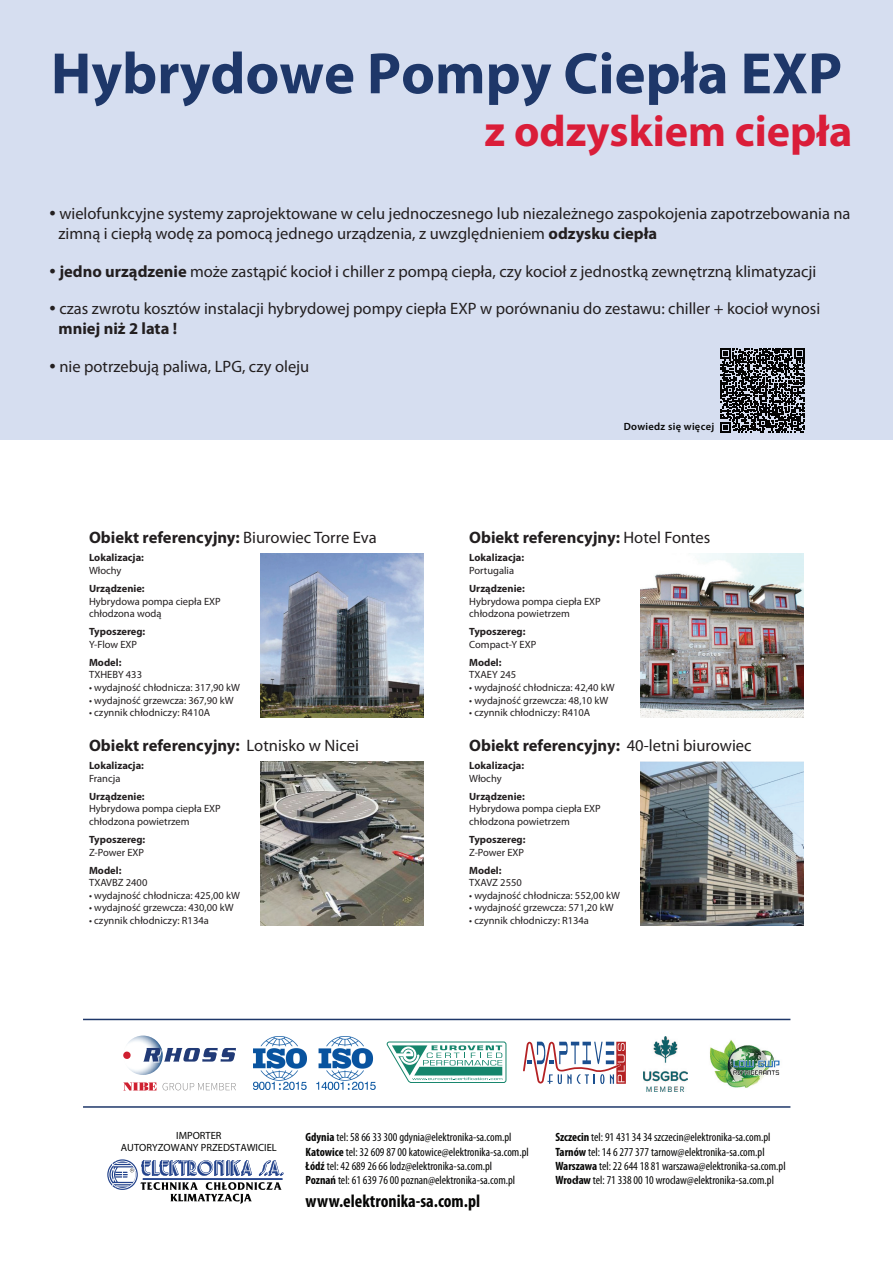
<style>
.page{position:relative;width:893px;height:1263px;background:#fff}
.page>*{position:absolute;margin:0;border:0;box-sizing:border-box;transform-origin:0 0}
.t1{font:700 58.8px "Myriad Pro";color:#1e3769}
.t2{font:700 44.1px "Myriad Pro";color:#da1d39}
.t3{font:700 condensed 18px "Myriad Pro";color:#050504}
.t4{font:16.5px/19.8px "Myriad Pro";color:#231f20}
.t5{font:700 16.5px "Myriad Pro";color:#231f20}
.t6{font:condensed 12px/14.4px "Myriad Pro";color:#050504}
.t7{font:10.5px/12.6px "Myriad Pro";color:#231f20}
.t8{font:700 10.5px "Myriad Pro";color:#231f20}
.t9{font:10.5px/11.2px "Myriad Pro";color:#050504;text-align:center}
.t10{font:600 10.5px "Myriad Pro";letter-spacing:.025em;color:#050504}
.s1{font-size:22.5px}
.s2{font-weight:700}
.s3{font-weight:400}
</style>
<div class="page">
<div style="left:0;top:0;width:893px;height:440px;background:#d6def0"></div>
<svg style="left:107px;top:1159px;width:177px;height:45px"></svg>
<hr style="left:83px;top:1106px;width:707px;height:2px;background:#1e3769">
<hr style="left:83px;top:1019px;width:707px;height:1px;background:#1e3769">
<img style="left:253px;top:1036px;width:53px;height:53px">
<img style="left:317px;top:1036px;width:58px;height:53px">
<svg style="left:387px;top:1042px;width:119px;height:41px"></svg>
<svg style="left:523px;top:1042px;width:103px;height:42px"></svg>
<img style="left:643px;top:1036px;width:45px;height:55px">
<img style="left:709px;top:1040px;width:71px;height:48px">
<img style="left:127px;top:1035px;width:35px;height:40px">
<svg style="left:123px;top:1051px;width:8px;height:8px"></svg>
<svg style="left:143px;top:1048px;width:93px;height:14px"></svg>
<svg style="left:123px;top:1082px;width:34px;height:8px"></svg>
<svg style="left:163px;top:1083px;width:73px;height:7px"></svg>
<svg style="left:720px;top:348px;width:85px;height:85px"></svg>
<img style="left:641px;top:554px;width:163px;height:163px">
<img style="left:640px;top:762px;width:164px;height:163px">
<img style="left:260px;top:762px;width:164px;height:163px">
<img style="left:260px;top:554px;width:164px;height:164px">
<h1 class="t1" style="left:51px;top:35px;width:793px">Hybrydowe Pompy Ciepła EXP</h1>
<h2 class="t2" style="left:484px;top:103px;width:369px">z odzyskiem ciepła</h2>
<h3 class="t4" style="left:59px;top:203px;width:794px;text-indent:-9px"><span class="s1">•</span> wielofunkcyjne systemy zaprojektowane w celu jednoczesnego lub niezależnego zaspokojenia zapotrzebowania na zimną i ciepłą wodę za pomocą jednego urządzenia, z uwzględnieniem <span class="s2">odzysku ciepła</span></h3>
<h3 class="t4" style="left:50px;top:261px;width:768px"><span class="s1">•</span> <span class="s2">jedno urządzenie</span> może zastąpić kocioł i chiller z pompą ciepła, czy kocioł z jednostką zewnętrzną klimatyzacji</h3>
<h3 class="t4" style="left:59px;top:299px;width:763px;text-indent:-9px"><span class="s1">•</span> czas zwrotu kosztów instalacji hybrydowej pompy ciepła EXP w porównaniu do zestawu: chiller + kocioł wynosi <span class="s2">mniej niż 2 lata !</span></h3>
<h3 class="t4" style="left:50px;top:356px;width:261px"><span class="s1">•</span> nie potrzebują paliwa, LPG, czy oleju</h3>
<h3 class="t5" style="left:89px;top:527px;width:289px">Obiekt referencyjny: <span class="s3">Biurowiec Torre Eva</span></h3>
<p class="t8" style="left:89px;top:551px;width:56px">Lokalizacja:</p>
<p class="t7" style="left:89px;top:564px;width:34px">Włochy</p>
<p class="t8" style="left:89px;top:582px;width:57px">Urządzenie:</p>
<p class="t7" style="left:89px;top:595px;width:133px">Hybrydowa pompa ciepła EXP chłodzona wodą</p>
<p class="t8" style="left:89px;top:625px;width:58px">Typoszereg:</p>
<p class="t7" style="left:89px;top:638px;width:50px">Y-Flow EXP</p>
<p class="t8" style="left:89px;top:655px;width:34px">Model:</p>
<p class="t7" style="left:89px;top:668px;width:55px">TXHEBY 433</p>
<p class="t7" style="left:89px;top:681px;width:152px">• wydajność chłodnicza: 317,90 kW</p>
<p class="t7" style="left:89px;top:694px;width:146px">• wydajność grzewcza: 367,90 kW</p>
<p class="t7" style="left:89px;top:706px;width:123px">• czynnik chłodniczy: R410A</p>
<h3 class="t5" style="left:89px;top:735px;width:271px">Obiekt referencyjny: <span class="s3">Lotnisko w Nicei</span></h3>
<p class="t8" style="left:89px;top:759px;width:56px">Lokalizacja:</p>
<p class="t7" style="left:89px;top:772px;width:33px">Francja</p>
<p class="t8" style="left:89px;top:789px;width:57px">Urządzenie:</p>
<p class="t7" style="left:89px;top:802px;width:133px">Hybrydowa pompa ciepła EXP chłodzona powietrzem</p>
<p class="t8" style="left:89px;top:832px;width:58px">Typoszereg:</p>
<p class="t7" style="left:89px;top:845px;width:57px">Z-Power EXP</p>
<p class="t8" style="left:89px;top:863px;width:34px">Model:</p>
<p class="t7" style="left:89px;top:876px;width:60px">TXAVBZ 2400</p>
<p class="t7" style="left:89px;top:889px;width:152px">• wydajność chłodnicza: 425,00 kW</p>
<p class="t7" style="left:89px;top:901px;width:146px">• wydajność grzewcza: 430,00 kW</p>
<p class="t7" style="left:89px;top:914px;width:121px">• czynnik chłodniczy: R134a</p>
<p class="t10" style="left:624px;top:420px;width:92px">Dowiedz się więcej</p>
<h3 class="t5" style="left:469px;top:527px;width:243px">Obiekt referencyjny: <span class="s3">Hotel Fontes</span></h3>
<p class="t8" style="left:469px;top:551px;width:56px">Lokalizacja:</p>
<p class="t7" style="left:469px;top:564px;width:46px">Portugalia</p>
<p class="t8" style="left:469px;top:582px;width:57px">Urządzenie:</p>
<p class="t7" style="left:469px;top:595px;width:133px">Hybrydowa pompa ciepła EXP chłodzona powietrzem</p>
<p class="t8" style="left:469px;top:625px;width:58px">Typoszereg:</p>
<p class="t7" style="left:469px;top:638px;width:69px">Compact-Y EXP</p>
<p class="t8" style="left:469px;top:655px;width:34px">Model:</p>
<p class="t7" style="left:469px;top:668px;width:49px">TXAEY 245</p>
<p class="t7" style="left:469px;top:681px;width:147px">• wydajność chłodnicza: 42,40 kW</p>
<p class="t7" style="left:469px;top:694px;width:141px">• wydajność grzewcza: 48,10 kW</p>
<p class="t7" style="left:469px;top:706px;width:123px">• czynnik chłodniczy: R410A</p>
<h3 class="t5" style="left:469px;top:735px;width:284px">Obiekt referencyjny: <span class="s3">40-letni biurowiec</span></h3>
<p class="t8" style="left:469px;top:759px;width:56px">Lokalizacja:</p>
<p class="t7" style="left:469px;top:772px;width:34px">Włochy</p>
<p class="t8" style="left:469px;top:789px;width:57px">Urządzenie:</p>
<p class="t7" style="left:469px;top:802px;width:133px">Hybrydowa pompa ciepła EXP chłodzona powietrzem</p>
<p class="t8" style="left:469px;top:832px;width:58px">Typoszereg:</p>
<p class="t7" style="left:469px;top:845px;width:57px">Z-Power EXP</p>
<p class="t8" style="left:469px;top:863px;width:34px">Model:</p>
<p class="t7" style="left:469px;top:876px;width:54px">TXAVZ 2550</p>
<p class="t7" style="left:469px;top:889px;width:152px">• wydajność chłodnicza: 552,00 kW</p>
<p class="t7" style="left:469px;top:901px;width:146px">• wydajność grzewcza: 571,20 kW</p>
<p class="t7" style="left:469px;top:914px;width:121px">• czynnik chłodniczy: R134a</p>
<p class="t9" style="left:121px;top:1130px;width:157px">IMPORTER<br>AUTORYZOWANY PRZEDSTAWICIEL</p>
<p class="t6" style="left:306px;top:1130px;width:225px"><span class="s2">Gdynia</span> tel: 58 66 33 300 gdynia@elektronika-sa.com.pl <span class="s2">Katowice</span> tel: 32 609 87 00 katowice@elektronika-sa.com.pl <span class="s2">Łódź</span> tel: 42 689 26 66 lodz@elektronika-sa.com.pl<br><span class="s2">Poznań</span> tel: 61 639 76 00 poznan@elektronika-sa.com.pl</p>
<p class="t6" style="left:555px;top:1130px;width:232px"><span class="s2">Szczecin</span> tel: 91 431 34 34 szczecin@elektronika-sa.com.pl <span class="s2">Tarnów</span> tel: 14 6 277 377 tarnow@elektronika-sa.com.pl <span class="s2">Warszawa</span> tel: 22 644 18 81 warszawa@elektronika-sa.com.pl <span class="s2">Wrocław</span> tel: 71 338 00 10 wroclaw@elektronika-sa.com.pl</p>
<h3 class="t3" style="left:306px;top:1190px;width:176px">www.elektronika-sa.com.pl</h3>
</div>
